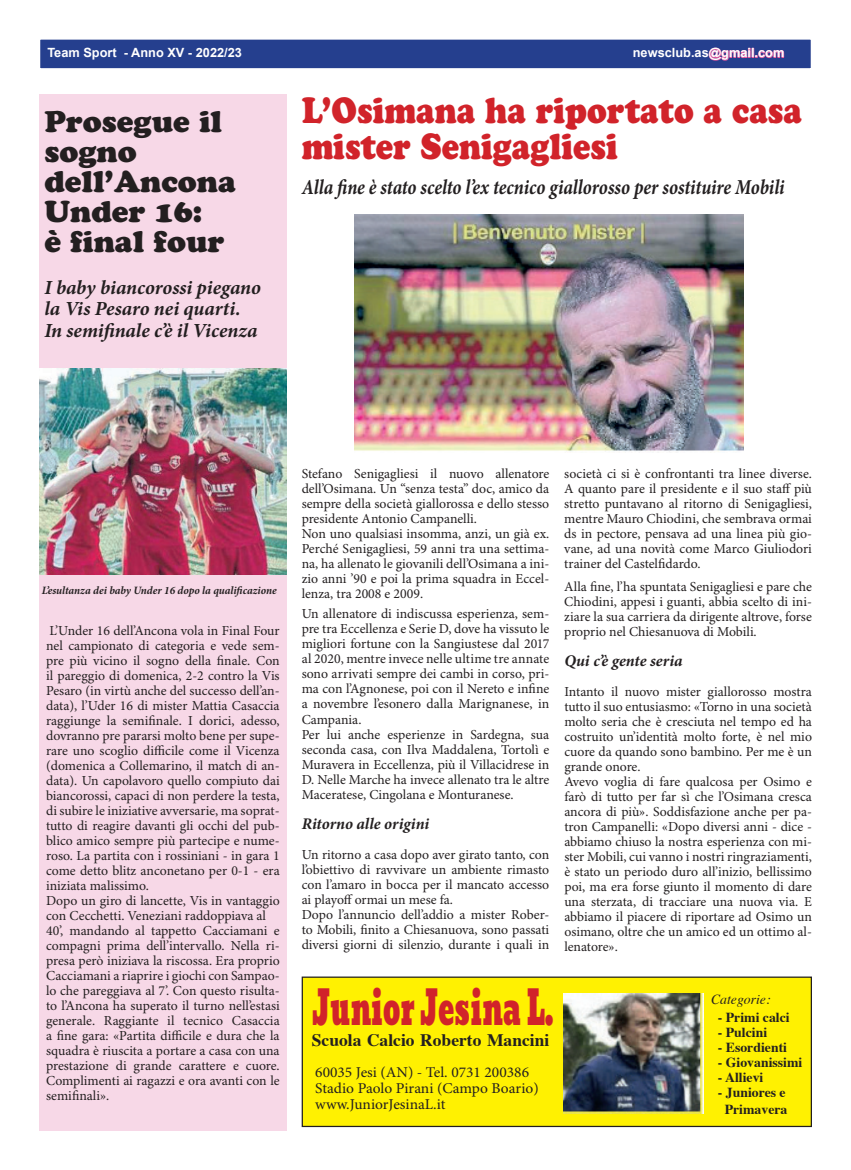
<style>
.page{position:relative;width:851px;height:1170px;background:#fff}
.page>*{position:absolute;margin:0;border:0;box-sizing:border-box;transform-origin:0 0}
.t1{font:47px "Angkor";color:#d1232a;scale:.57 1}
.t2{font:36.25px/36.2px "Cooper Black Std";color:#d1232a;scale:.86 1}
.t3{font:30px/30px "Cooper Black Std";color:#231f20}
.t4{font:italic 700 21.25px "Minion Pro";letter-spacing:-.005em;color:#231f20;scale:.86 1}
.t5{font:italic 700 20px/21.2px "Minion Pro";letter-spacing:-.005em;color:#231f20}
.t6{font:700 17.5px "Times";color:#231f20}
.t7{font:italic 700 16.25px "Minion Pro";color:#231f20}
.t8{font:15px/16.2px "Minion Pro";color:#231f20}
.t9{font:13.75px/15px "Minion Pro";color:#231f20}
.t10{font:700 13.75px/16.5px "Times";color:#231f20;text-align:center}
.t11{font:italic 13.75px "Times";color:#231f20}
.t12{font:700 12.75px "Arial";color:#fff}
.t13{font:italic 700 11.25px "Minion Pro";color:#231f20}
.s1{color:#ef59a1}
</style>
<div class="page">
<div style="left:302px;top:977px;width:509px;height:149px;background:#fff101"></div>
<div style="left:301px;top:976px;width:510px;height:150px;border:1px solid #231f20"></div>
<div style="left:40px;top:39px;width:771px;height:30px;background:#253f8e"></div>
<div style="left:39px;top:38px;width:772px;height:31px;border:1px solid #fff"></div>
<div style="left:39px;top:95px;width:247px;height:1035px;background:#f7d8e7"></div>
<img style="left:39px;top:368px;width:247px;height:206px">
<img style="left:355px;top:214px;width:388px;height:238px">
<img style="left:563px;top:993px;width:140px;height:120px">
<p class="t12" style="left:47px;top:45px;width:196px">Team Sport - Anno XV - 2022/23</p>
<p class="t12" style="left:632px;top:45px;width:153px">newsclub.as<span class="s1">@gmail.com</span></p>
<h3 class="t3" style="left:44px;top:106px;width:193px">Prosegue il sogno dell’Ancona<br>Under 16:<br>è final four</h3>
<h3 class="t5" style="left:44px;top:277px;width:218px">I baby biancorossi piegano la Vis Pesaro nei quarti.<br>In semifinale c’è il Vicenza</h3>
<h2 class="t2" style="left:301px;top:92px;width:583px">L’Osimana ha riportato a casa mister Senigagliesi</h2>
<h3 class="t4" style="left:301px;top:172px;width:563px">Alla fine è stato scelto l’ex tecnico giallorosso per sostituire Mobili</h3>
<p class="t13" style="left:42px;top:582px;width:236px">L’esultanza dei baby Under 16 dopo la qualificazione</p>
<p class="t9" style="left:46px;top:623px;width:235px">L’Under 16 dell’Ancona vola in Final Four nel campionato di categoria e vede sem&shy;pre più vicino il sogno della finale. Con il pareggio di domenica, 2-2 contro la Vis Pesaro (in virtù anche del successo dell’an&shy;data), l’Uder 16 di mister Mattia Casaccia raggiunge la semifinale. I dorici, adesso, dovranno pre pararsi molto bene per supe&shy;rare uno scoglio difficile come il Vicenza (domenica a Collemarino, il match di an&shy;data). Un capolavoro quello compiuto dai biancorossi, capaci di non perdere la testa, di subire le iniziative avversarie, ma soprat&shy;tutto di reagire davanti gli occhi del pub&shy;blico amico sempre più partecipe e nume&shy;roso. La partita con i rossiniani - in gara 1 come detto blitz anconetano per 0-1 - era iniziata malissimo.<br>Dopo un giro di lancette, Vis in vantaggio con Cecchetti. Veneziani raddoppiava al 40’, mandando al tappetto Cacciamani e compagni prima dell’intervallo. Nella ri&shy;presa però iniziava la riscossa. Era proprio Cacciamani a riaprire i giochi con Sampao&shy;lo che pareggiava al 7’. Con questo risulta&shy;to l’Ancona ha superato il turno nell’estasi generale. Raggiante il tecnico Casaccia a fine gara: «Partita difficile e dura che la squadra è riuscita a portare a casa con una prestazione di grande carattere e cuore.<br>Complimenti ai ragazzi e ora avanti con le semifinali».</p>
<p class="t9" style="left:301px;top:467px;width:249px">Stefano Senigagliesi il nuovo allenatore dell’Osimana. Un “senza testa” doc, amico da sempre della società giallorossa e dello stesso presidente Antonio Campanelli.<br>Non uno qualsiasi insomma, anzi, un già ex.<br>Perché Senigagliesi, 59 anni tra una settima&shy;na, ha allenato le giovanili dell’Osimana a ini&shy;zio anni ’90 e poi la prima squadra in Eccel&shy;lenza, tra 2008 e 2009.</p>
<p class="t9" style="left:301px;top:607px;width:249px">Un allenatore di indiscussa esperienza, sem&shy;pre tra Eccellenza e Serie D, dove ha vissuto le migliori fortune con la Sangiustese dal 2017 al 2020, mentre invece nelle ultime tre annate sono arrivati sempre dei cambi in corso, pri&shy;ma con l’Agnonese, poi con il Nereto e infine a novembre l’esonero dalla Marignanese, in Campania.<br>Per lui anche esperienze in Sardegna, sua seconda casa, con Ilva Maddalena, Tortolì e Muravera in Eccellenza, più il Villacidrese in D. Nelle Marche ha invece allenato tra le altre Maceratese, Cingolana e Monturanese.</p>
<p class="t7" style="left:301px;top:811px;width:129px">Ritorno alle origini</p>
<p class="t9" style="left:301px;top:847px;width:249px">Un ritorno a casa dopo aver girato tanto, con l’obiettivo di ravvivare un ambiente rimasto con l’amaro in bocca per il mancato accesso ai playoff ormai un mese fa.<br>Dopo l’annuncio dell’addio a mister Rober&shy;to Mobili, finito a Chiesanuova, sono passati diversi giorni di silenzio, durante i quali in</p>
<p class="t9" style="left:564px;top:466px;width:249px;text-align:justify">società ci si è confrontanti tra linee diverse.<br>A quanto pare il presidente e il suo staff più stretto puntavano al ritorno di Senigagliesi, mentre Mauro Chiodini, che sembrava ormai ds in pectore, pensava ad una linea più gio&shy;vane, ad una novità come Marco Giuliodori trainer del Castelfidardo.</p>
<p class="t9" style="left:564px;top:579px;width:249px;text-align:justify">Alla fine, l’ha spuntata Senigagliesi e pare che Chiodini, appesi i guanti, abbia scelto di ini&shy;ziare la sua carriera da dirigente altrove, forse proprio nel Chiesanuova di Mobili.</p>
<p class="t7" style="left:564px;top:648px;width:120px">Qui c’è gente seria</p>
<p class="t9" style="left:564px;top:684px;width:249px">Intanto il nuovo mister giallorosso mostra tutto il suo entusiasmo: «Torno in una società molto seria che è cresciuta nel tempo ed ha costruito un’identità molto forte, è nel mio cuore da quando sono bambino. Per me è un grande onore.<br>Avevo voglia di fare qualcosa per Osimo e farò di tutto per far sì che l’Osimana cresca ancora di più». Soddisfazione anche per pa&shy;tron Campanelli: «Dopo diversi anni - dice - abbiamo chiuso la nostra esperienza con mi&shy;ster Mobili, cui vanno i nostri ringraziamenti, è stato un periodo duro all’inizio, bellissimo poi, ma era forse giunto il momento di dare una sterzata, di tracciare una nuova via. E abbiamo il piacere di riportare ad Osimo un osimano, oltre che un amico ed un ottimo al&shy;lenatore».</p>
<h1 class="t1" style="left:312px;top:981px;width:424px">Junior Jesina L.</h1>
<p class="t6" style="left:312px;top:1023px;width:239px">Scuola Calcio Roberto Mancini</p>
<p class="t8" style="left:315px;top:1064px;width:225px">60035 Jesi (AN) - Tel. 0731 200386<br>Stadio Paolo Pirani (Campo Boario) www.JuniorJesinaL.it</p>
<p class="t11" style="left:711px;top:986px;width:61px">Categorie:</p>
<p class="t10" style="left:717px;top:1007px;width:73px">- Primi calci</p>
<p class="t10" style="left:717px;top:1022px;width:51px">- Pulcini</p>
<p class="t10" style="left:717px;top:1037px;width:71px">- Esordienti</p>
<p class="t10" style="left:717px;top:1052px;width:86px">- Giovanissimi</p>
<p class="t10" style="left:717px;top:1067px;width:47px">- Allievi</p>
<p class="t10" style="left:717px;top:1082px;width:71px">- Juniores e<br>Primavera</p>
</div>
